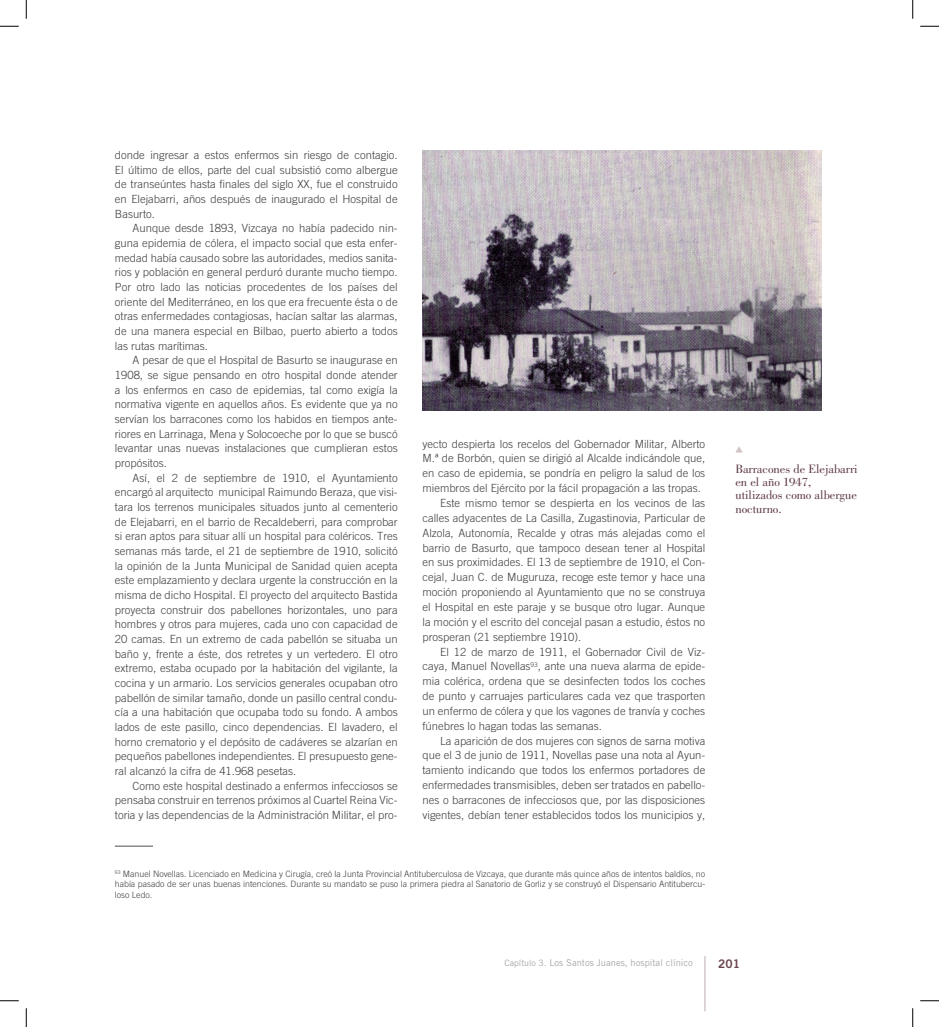
<style>
.page{position:relative;width:939px;height:1027px;background:#fff}
.page>*{position:absolute;margin:0;border:0;box-sizing:border-box;transform-origin:0 0}
._04_Pie_de_Foto_ok{font:12.5px/13.1px "Bodoni";color:#5e3744}
.t1{font:11.88px "Trade Gothic Bold Two";color:#6a454e}
._00_texto_corrido{font:300 11.25px/14.6px "Trade Gothic";color:#3e3e3f;text-align:justify}
.t2{font:9.38px "Trade Gothic";color:#a7a8ac}
.pie_superindice{font:300 8.75px/10.2px "Trade Gothic";color:#3e3e3f;text-align:justify}
.s1{font-size:8.75px}
</style>
<div class="page">
<hr style="left:704px;top:956px;width:1px;height:55px;background:#c0aeaf">
<img style="left:422px;top:150px;width:399px;height:260px">
<svg style="left:735px;top:446px;width:7px;height:7px"></svg>
<hr style="left:115px;top:846px;width:38px;height:1px;background:#4b4c4d">
<svg style="left:0;top:25px;width:19px;height:2px"></svg>
<svg style="left:920px;top:25px;width:18px;height:2px"></svg>
<svg style="left:0;top:1000px;width:19px;height:1px"></svg>
<svg style="left:920px;top:1000px;width:18px;height:1px"></svg>
<svg style="left:25px;top:0;width:2px;height:19px"></svg>
<svg style="left:25px;top:1008px;width:2px;height:19px"></svg>
<svg style="left:912px;top:0;width:1px;height:19px"></svg>
<svg style="left:912px;top:1008px;width:1px;height:19px"></svg>
<p class="_00_texto_corrido" style="left:115px;top:148px;width:284px">donde ingresar a estos enfermos sin riesgo de contagio.<br>El último de ellos, parte del cual subsistió como albergue de transeúntes hasta finales del siglo XX, fue el construido en Elejabarri, años después de inaugurado el Hospital de Basurto.</p>
<p class="_00_texto_corrido" style="left:115px;top:221px;width:284px;text-indent:18px">Aunque desde 1893, Vizcaya no había padecido nin&shy;guna epidemia de cólera, el impacto social que esta enfer&shy;medad había causado sobre las autoridades, medios sanita&shy;rios y población en general perduró durante mucho tiempo.<br>Por otro lado las noticias procedentes de los países del oriente del Mediterráneo, en los que era frecuente ésta o de otras enfermedades contagiosas, hacían saltar las alarmas, de una manera especial en Bilbao, puerto abierto a todos las rutas marítimas.</p>
<p class="_00_texto_corrido" style="left:115px;top:353px;width:284px;text-indent:18px">A pesar de que el Hospital de Basurto se inaugurase en 1908, se sigue pensando en otro hospital donde atender a los enfermos en caso de epidemias, tal como exigía la normativa vigente en aquellos años. Es evidente que ya no servían los barracones como los habidos en tiempos ante&shy;riores en Larrinaga, Mena y Solocoeche por lo que se buscó levantar unas nuevas instalaciones que cumplieran estos propósitos.</p>
<p class="_00_texto_corrido" style="left:115px;top:470px;width:284px;text-indent:18px">Así, el 2 de septiembre de 1910, el Ayuntamiento encargó al arquitecto municipal Raimundo Beraza, que visi&shy;tara los terrenos municipales situados junto al cementerio de Elejabarri, en el barrio de Recaldeberri, para comprobar si eran aptos para situar allí un hospital para coléricos. Tres semanas más tarde, el 21 de septiembre de 1910, solicitó la opinión de la Junta Municipal de Sanidad quien acepta este emplazamiento y declara urgente la construcción en la misma de dicho Hospital. El proyecto del arquitecto Bastida proyecta construir dos pabellones horizontales, uno para hombres y otros para mujeres, cada uno con capacidad de 20 camas. En un extremo de cada pabellón se situaba un baño y, frente a éste, dos retretes y un vertedero. El otro extremo, estaba ocupado por la habitación del vigilante, la cocina y un armario. Los servicios generales ocupaban otro pabellón de similar tamaño, donde un pasillo central condu&shy;cía a una habitación que ocupaba todo su fondo. A ambos lados de este pasillo, cinco dependencias. El lavadero, el horno crematorio y el depósito de cadáveres se alzarían en pequeños pabellones independientes. El presupuesto gene&shy;ral alcanzó la cifra de 41.968 pesetas.</p>
<p class="_00_texto_corrido" style="left:115px;top:778px;width:284px;text-indent:18px">Como este hospital destinado a enfermos infecciosos se pensaba construir en terrenos próximos al Cuartel Reina Vic&shy;toria y las dependencias de la Administración Militar, el pro-</p>
<p class="_00_texto_corrido" style="left:422px;top:436px;width:284px">yecto despierta los recelos del Gobernador Militar, Alberto M.ª de Borbón, quien se dirigió al Alcalde indicándole que, en caso de epidemia, se pondría en peligro la salud de los miembros del Ejército por la fácil propagación a las tropas.</p>
<p class="_00_texto_corrido" style="left:422px;top:495px;width:284px;text-indent:18px">Este mismo temor se despierta en los vecinos de las calles adyacentes de La Casilla, Zugastinovia, Particular de Alzola, Autonomía, Recalde y otras más alejadas como el barrio de Basurto, que tampoco desean tener al Hospital en sus proximidades. El 13 de septiembre de 1910, el Con&shy;cejal, Juan C. de Muguruza, recoge este temor y hace una moción proponiendo al Ayuntamiento que no se construya el Hospital en este paraje y se busque otro lugar. Aunque la moción y el escrito del concejal pasan a estudio, éstos no prosperan (21 septiembre 1910).</p>
<p class="_00_texto_corrido" style="left:422px;top:644px;width:284px;text-indent:18px">El 12 de marzo de 1911, el Gobernador Civil de Viz&shy;caya, Manuel Novellas<sup>93</sup>, ante una nueva alarma de epide&shy;mia colérica, ordena que se desinfecten todos los coches de punto y carruajes particulares cada vez que trasporten un enfermo de cólera y que los vagones de tranvía y coches fúnebres lo hagan todas las semanas.</p>
<p class="_00_texto_corrido" style="left:422px;top:733px;width:284px;text-indent:18px">La aparición de dos mujeres con signos de sarna motiva que el 3 de junio de 1911, Novellas pase una nota al Ayun&shy;tamiento indicando que todos los enfermos portadores de enfermedades transmisibles, deben ser tratados en pabello&shy;nes o barracones de infecciosos que, por las disposiciones vigentes, debían tener establecidos todos los municipios y,</p>
<p class="pie_superindice" style="left:115px;top:869px;width:591px"><sup>93</sup> Manuel Novellas. Licenciado en Medicina y Cirugía, creó la Junta Provincial Antituberculosa de Vizcaya, que durante más quince años de intentos baldíos, no había pasado de ser unas buenas intenciones. Durante su mandato se puso la primera piedra al Sanatorio de Gorliz y se construyó el Dispensario Antitubercu&shy;loso Ledo.</p>
<p class="_04_Pie_de_Foto_ok" style="left:735px;top:462px;width:124px">Barracones de Elejabarri en el año 1947, utilizados como albergue nocturno.</p>
<p class="t2" style="left:504px;top:957px;width:190px"><span class="s1">Capítulo 3.</span> Los Santos Juanes, hospital clínico</p>
<p class="t1" style="left:718px;top:956px;width:23px">201</p>
</div>
